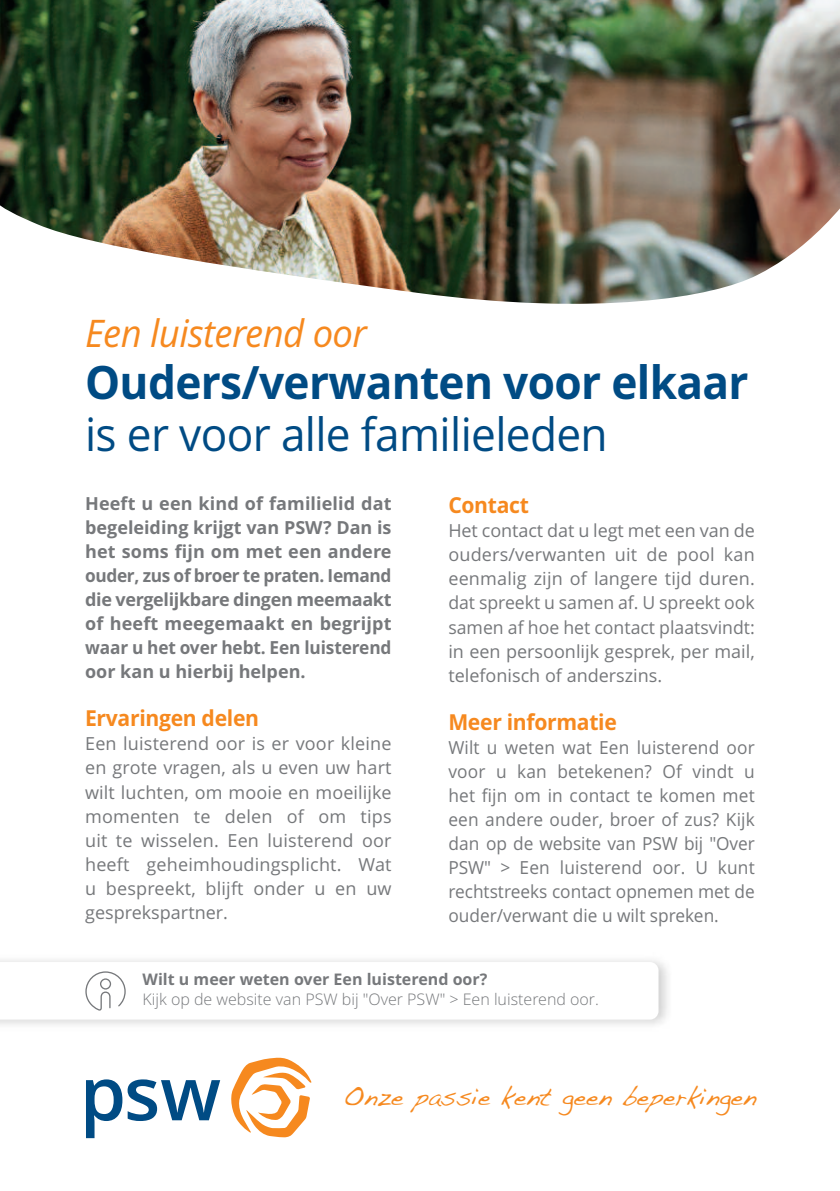
<style>
.page{position:relative;width:840px;height:1191px;background:#fff}
.page>*{position:absolute;margin:0;border:0;box-sizing:border-box;transform-origin:0 0}
.t1{font:700 46px "Open Sans";letter-spacing:-.015em;color:#004b84;scale:.96 1}
.t2{font:46px "Open Sans";letter-spacing:-.015em;color:#004b84;scale:.96 1}
.t3{font:italic 38px "Open Sans";letter-spacing:-.015em;color:#f6891f;scale:.96 1}
.t4{font:25.4px "Handwriting Dakota";color:#f6891f}
.t5{font:700 22px "Open Sans";letter-spacing:-.015em;color:#f6891f;scale:.96 1}
.t6{font:18px/24px "Open Sans";color:#76787b;text-align:justify}
.t7{font:18px/24px "Open Sans";color:#76787b;text-align:justify;scale:.96 1}
.t8{font:700 18px/24px "Open Sans";letter-spacing:-.005em;color:#76787b;text-align:justify}
.t9{font:300 16px "Open Sans";color:#76787b}
.t10{font:700 16px "Open Sans";color:#76787b}
</style>
<div class="page">
<svg style="left:86px;top:1079px;width:134px;height:59px"></svg>
<svg style="left:231px;top:1057px;width:80px;height:80px"></svg>
<img style="left:0;top:0;width:839px;height:304px">
<img style="left:0;top:960px;width:668px;height:65px">
<svg style="left:0;top:962px;width:658px;height:57px"></svg>
<h2 class="t3" style="left:85px;top:311px;width:295px">Een luisterend oor</h2>
<h1 class="t1" style="left:85px;top:356px;width:692px">Ouders/verwanten voor elkaar</h1>
<h1 class="t2" style="left:85px;top:408px;width:545px">is er voor alle familieleden</h1>
<p class="t8" style="left:85px;top:492px;width:308px">Heeft u een kind of familielid dat begeleiding krijgt van PSW? Dan is het soms fijn om met een andere ouder, zus of broer te praten. Iemand die vergelijkbare dingen meemaakt of heeft meegemaakt en begrijpt waar u het over hebt. Een luisterend oor kan u hierbij helpen.</p>
<p class="t5" style="left:85px;top:706px;width:183px">Ervaringen delen</p>
<p class="t6" style="left:85px;top:732px;width:308px">Een luisterend oor is er voor kleine en grote vragen, als u even uw hart wilt luchten, om mooie en moeilijke momenten te delen of om tips uit te wisselen. Een luisterend oor heeft geheimhoudingsplicht. Wat u bespreekt, blijft onder u en uw gesprekspartner.</p>
<p class="t5" style="left:448px;top:493px;width:85px">Contact</p>
<p class="t6" style="left:448px;top:519px;width:308px">Het contact dat u legt met een van de ouders/verwanten uit de pool kan eenmalig zijn of langere tijd duren. dat spreekt u samen af. U spreekt ook samen af hoe het contact plaatsvindt: in een persoonlijk gesprek, per mail, telefonisch of anderszins.</p>
<p class="t5" style="left:448px;top:709px;width:177px">Meer informatie</p>
<p class="t7" style="left:448px;top:735px;width:320px">Wilt u weten wat Een luisterend oor voor u kan betekenen? Of vindt u het fijn om in contact te komen met een andere ouder, broer of zus? Kijk dan op de website van PSW bij "Over PSW" &gt; Een luisterend oor. U kunt rechtstreeks contact opnemen met de ouder/verwant die u wilt spreken.</p>
<p class="t10" style="left:142px;top:970px;width:346px">Wilt u meer weten over Een luisterend oor?</p>
<p class="t9" style="left:142px;top:990px;width:457px">Kijk op de website van PSW bij "Over PSW" &gt; Een luisterend oor.</p>
<h3 class="t4" style="left:343px;top:1081px;width:414px">Onze passie kent geen beperkingen</h3>
</div>
